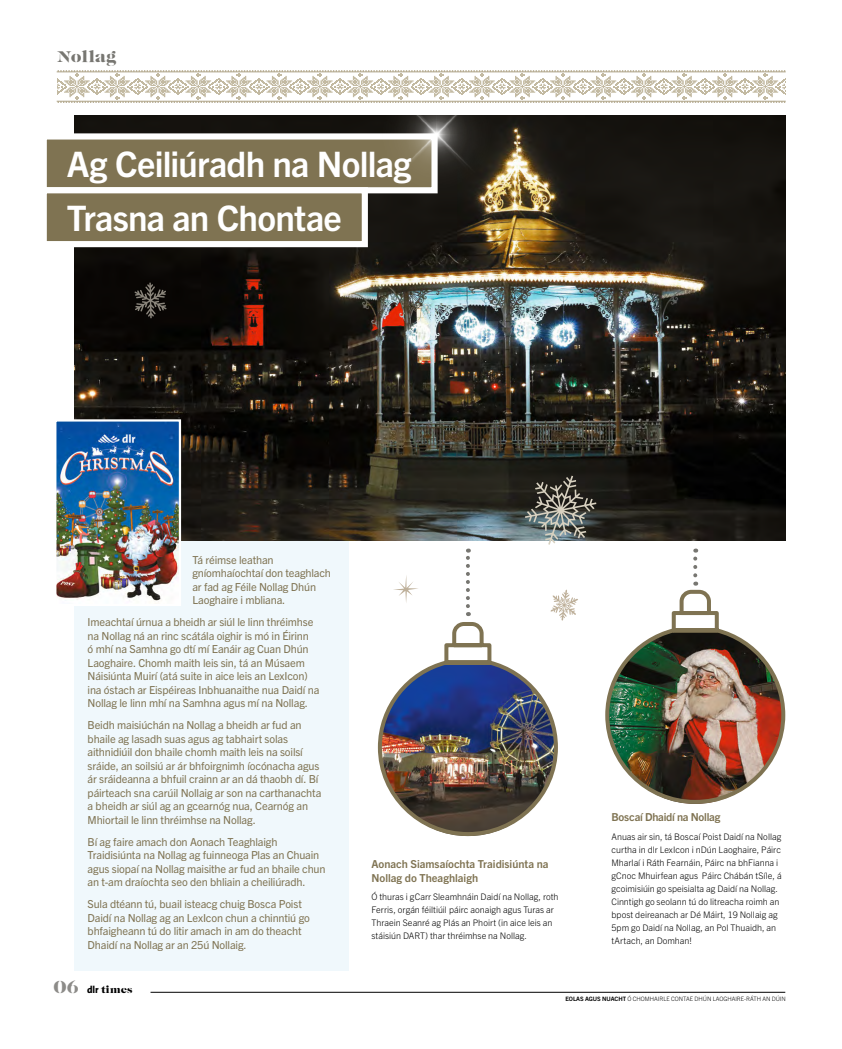
<style>
.page{position:relative;width:842px;height:1049px;background:#fff}
.page>*{position:absolute;margin:0;border:0;box-sizing:border-box;transform-origin:0 0}
.t1{font:700 35.2px/53.8px "Trade Gothic Next LT Pro";letter-spacing:-.02em;color:#fff}
.t2{font:900 16px "Caslon Fina Sten AI";letter-spacing:-.02em;color:#777671}
.t3{font:11px/13.5px "Trade Gothic Next LT Pro";letter-spacing:-.015em;color:#7f7352}
.t4{font:700 11px/14px "Trade Gothic Next LT Pro";color:#7f7352}
.t5{font:700 11px "Trade Gothic Next LT Pro";letter-spacing:-.02em;color:#7f7352}
.t6{font:900 10px "Caslon Fina Sten AI";color:#000}
.t7{font:300 9px/13px "Trade Gothic Next LT Pro";color:#000}
.t8{font:300 6px "Trade Gothic Next LT Pro";color:#000}
.s1{font-size:18px;color:#8c8b88}
.s2{font-family:"The Sans";font-weight:800}
.s3{font-weight:700}
</style>
<div class="page">
<div style="left:74px;top:483px;width:275px;height:488px;background:#f0f8fc"></div>
<svg style="left:466px;top:549px;width:4px;height:57px"></svg>
<svg style="left:693px;top:549px;width:4px;height:26px"></svg>
<img style="left:74px;top:115px;width:711px;height:425px">
<div style="left:44px;top:136px;width:391px;height:54px;background:#7f7352"></div>
<div style="left:41px;top:133px;width:397px;height:60px;border:6px solid #fff"></div>
<div style="left:44px;top:190px;width:321px;height:54px;background:#7f7352"></div>
<div style="left:41px;top:187px;width:327px;height:60px;border:6px solid #fff"></div>
<svg style="left:57px;top:70px;width:729px;height:33px"></svg>
<img style="left:56px;top:418px;width:126px;height:188px">
<img style="left:377px;top:622px;width:181px;height:215px">
<img style="left:605px;top:589px;width:181px;height:215px">
<svg style="left:394px;top:575px;width:24px;height:28px"></svg>
<svg style="left:550px;top:589px;width:28px;height:32px"></svg>
<svg style="left:525px;top:476px;width:71px;height:69px;background:#646762"></svg>
<svg style="left:135px;top:282px;width:32px;height:36px"></svg>
<img style="left:295px;top:70px;width:283px;height:206px">
<hr style="left:151px;top:992px;width:634px;height:1px;background:#000">
<h2 class="t2" style="left:57px;top:47px;width:62px">Nollag</h2>
<h1 class="t1" style="left:67px;top:135px;width:346px">Ag Ceiliúradh na Nollag<br>Trasna an Chontae</h1>
<p class="t3" style="left:192px;top:552px;width:140px">Tá réimse leathan gníomhaíochtaí don teaghlach ar fad ag Féile Nollag Dhún<br>Laoghaire i mbliana.</p>
<p class="t3" style="left:88px;top:615px;width:233px">Imeachtaí úrnua a bheidh ar siúl le linn thréimhse na Nollag ná an rinc scátála oighir is mó in Éirinn<br>ó mhí na Samhna go dtí mí Eanáir ag Cuan Dhún Laoghaire. Chomh maith leis sin, tá an Músaem Náisiúnta Muirí (atá suite in aice leis an LexIcon) ina óstach ar Eispéireas Inbhuanaithe nua Daidí na Nollag le linn mhí na Samhna agus mí na Nollag.</p>
<p class="t3" style="left:88px;top:718px;width:235px">Beidh maisiúchán na Nollag a bheidh ar fud an bhaile ag lasadh suas agus ag tabhairt solas aithnidiúil don bhaile chomh maith leis na soilsí sráide, an soilsiú ar ár bhfoirgnimh íocónacha agus ár sráideanna a bhfuil crainn ar an dá thaobh dí. Bí páirteach sna carúil Nollaig ar son na carthanachta a bheidh ar siúl ag an gcearnóg nua, Cearnóg an Mhiortail le linn thréimhse na Nollag.</p>
<p class="t3" style="left:88px;top:834px;width:239px">Bí ag faire amach don Aonach Teaghlaigh Traidisiúnta na Nollag ag fuinneoga Plas an Chuain agus siopaí na Nollag maisithe ar fud an bhaile chun an t-am draíochta seo den bhliain a cheiliúradh.</p>
<p class="t3" style="left:88px;top:897px;width:224px">Sula dtéann tú, buail isteacg chuig Bosca Poist Daidí na Nollag ag an LexIcon chun a chinntiú go bhfaigheann tú do litir amach in am do theacht Dhaidí na Nollag ar an 25ú Nollaig.</p>
<p class="t6" style="left:53px;top:984px;width:81px"><span class="s1">06</span> <span class="s2">dlr</span> times</p>
<p class="t4" style="left:371px;top:856px;width:178px">Aonach Siamsaíochta Traidisiúnta na<br>Nollag do Theaghlaigh</p>
<p class="t7" style="left:371px;top:890px;width:188px">Ó thuras i gCarr Sleamhnáin Daidí na Nollag, roth Ferris, orgán féiltiúil páirc aonaigh agus Turas ar Thraein Seanré ag Plás an Phoirt (in aice leis an stáisiún DART) thar thréimhse na Nollag.</p>
<p class="t5" style="left:611px;top:809px;width:110px">Boscaí Dhaidí na Nollag</p>
<p class="t7" style="left:611px;top:829px;width:172px">Anuas air sin, tá Boscaí Poist Daidí na Nollag curtha in dlr LexIcon i nDún Laoghaire, Páirc Mharlaí i Ráth Fearnáin, Páirc na bhFianna i gCnoc Mhuirfean agus Páirc Chábán tSíle, á gcoimisiúin go speisialta ag Daidí na Nollag.<br>Cinntigh go seolann tú do litreacha roimh an bpost deireanach ar Dé Máirt, 19 Nollaig ag 5pm go Daidí na Nollag, an Pol Thuaidh, an tArtach, an Domhan!</p>
<p class="t8" style="left:565px;top:995px;width:222px"><span class="s3">EOLAS AGUS NUACHT</span> Ó CHOMHAIRLE CONTAE DHÚN LAOGHAIRE-RÁTH AN DÚIN</p>
</div>
